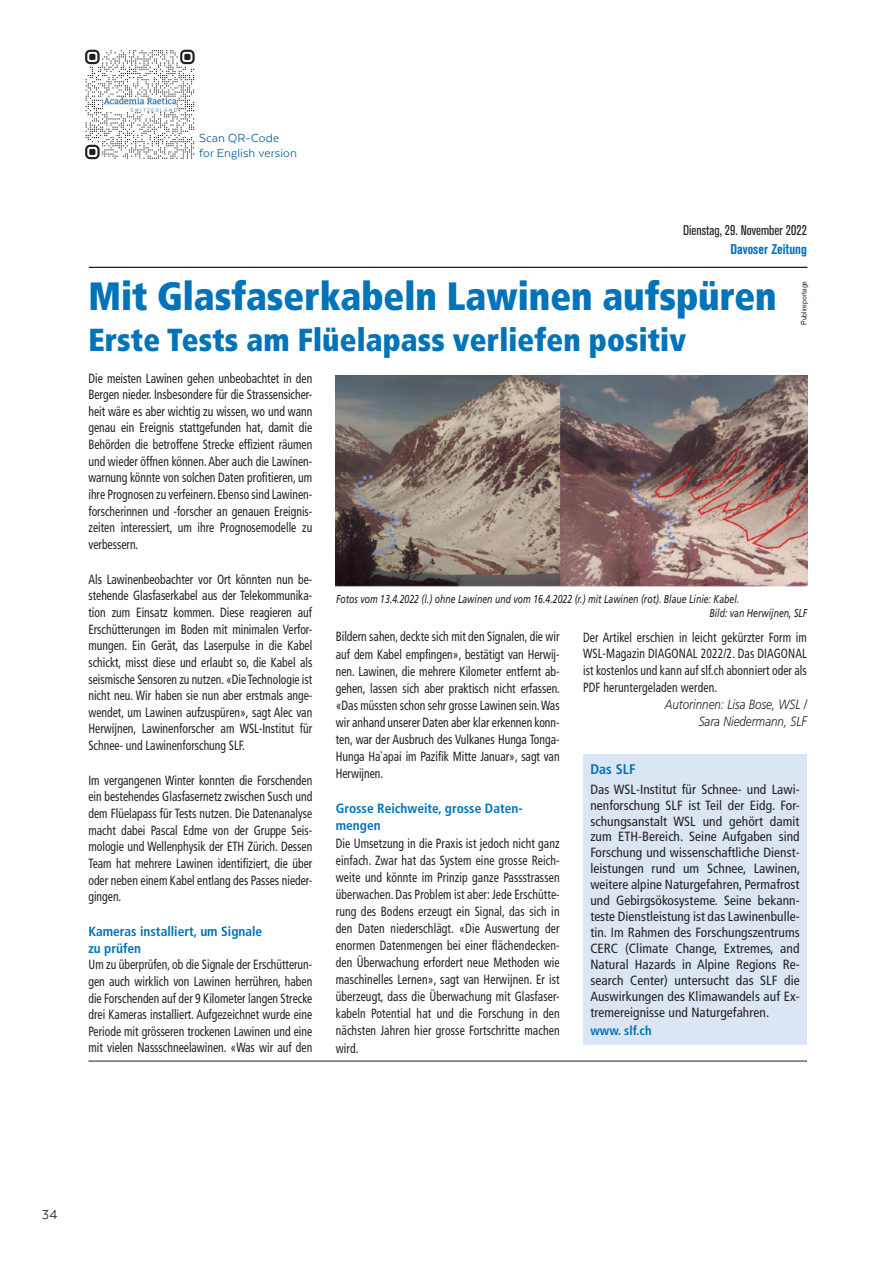
<style>
.page{position:relative;width:893px;height:1263px;background:#fff}
.page>*{position:absolute;margin:0;border:0;box-sizing:border-box;transform-origin:0 0}
.t1{font:900 condensed 39.45px "Frutiger LT Std";color:#0073b9;scale:.95 1}
.t2{font:900 condensed 31.8px "Frutiger LT Std";letter-spacing:.005em;color:#0073b9;scale:.95 1}
.t3{font:15px "Texta";color:#231f20}
.t4{font:condensed 13.95px "Akzidenz Grotesk Pro";color:#231f20}
.t5{font:700 condensed 13.95px "Akzidenz Grotesk Pro";color:#0072bc}
.t6{font:700 condensed 13.95px "Frutiger LT Std";letter-spacing:.005em;color:#0072bc}
.t7{font:13.5px/15px "Texta";letter-spacing:.005em;color:#005c98}
.t8{font:condensed 13.35px/16.6px "Frutiger LT Std";color:#231f20;text-align:justify;scale:.87 1}
.t9{font:condensed 13.35px/15.9px "Frutiger LT Std";color:#231f20;text-align:justify}
.t10{font:700 condensed 13.35px/16.6px "Frutiger LT Std";color:#0072bc}
.t11{font:italic 300 13.35px/16.8px "Frutiger LT Std";color:#231f20;text-align:right;scale:.87 1}
.t12{font:700 condensed 12.75px "Frutiger LT Std";letter-spacing:.005em;color:#0072bc}
.t13{font:italic 11.4px/14px "Frutiger LT Std";color:#231f20;scale:.76 1}
.t14{font:7.65px "Akzidenz Grotesk Pro";color:#231f20;scale:.91 1}
.s1{font-size:13.95px}
</style>
<div class="page">
<hr style="left:89px;top:267px;width:718px;height:1px;background:#231f20">
<hr style="left:88px;top:1061px;width:719px;height:1px;background:#231f20">
<div style="left:583px;top:755px;width:224px;height:290px;background:#dbe6f4"></div>
<img style="left:336px;top:376px;width:471px;height:210px">
<svg style="left:85px;top:50px;width:110px;height:109px"></svg>
<img style="left:104px;top:97px;width:72px;height:15px">
<p class="t7" style="left:199px;top:131px;width:99px">Scan QR-Code for English version</p>
<p class="t4" style="left:683px;top:221px;width:125px">Dienstag, 29. November 2022</p>
<p class="t5" style="left:730px;top:240px;width:78px">Davoser Zeitung</p>
<h1 class="t1" style="left:88px;top:273px;width:726px">Mit Glasfaserkabeln Lawinen aufspüren</h1>
<h2 class="t2" style="left:88px;top:321px;width:631px">Erste Tests am Flüelapass verliefen positiv</h2>
<p class="t14" style="left:799px;top:324px;width:49px;rotate:-90deg">Publireportage</p>
<p class="t8" style="left:88px;top:370px;width:259px">Die meisten Lawinen gehen unbeobachtet in den Bergen nieder. Insbesondere für die Strassensicher&shy;heit wäre es aber wichtig zu wissen, wo und wann genau ein Ereignis stattgefunden hat, damit die Behörden die betroffene Strecke effizient räumen und wieder öffnen können. Aber auch die Lawinen&shy;warnung könnte von solchen Daten profitieren, um ihre Prognosen zu verfeinern. Ebenso sind Lawinen&shy;forscherinnen und -forscher an genauen Ereignis&shy;zeiten interessiert, um ihre Prognosemodelle zu verbessern.</p>
<p class="t8" style="left:88px;top:571px;width:259px">Als Lawinenbeobachter vor Ort könnten nun be&shy;stehende Glasfaserkabel aus der Telekommunika&shy;tion zum Einsatz kommen. Diese reagieren auf Erschütterungen im Boden mit minimalen Verfor&shy;mungen. Ein Gerät, das Laserpulse in die Kabel schickt, misst diese und erlaubt so, die Kabel als seismische Sensoren zu nutzen. «Die Technologie ist nicht neu. Wir haben sie nun aber erstmals ange&shy;wendet, um Lawinen aufzuspüren», sagt Alec van Herwijnen, Lawinenforscher am WSL-Institut für Schnee- und Lawinenforschung SLF.</p>
<p class="t8" style="left:88px;top:772px;width:259px">Im vergangenen Winter konnten die Forschenden ein bestehendes Glasfasernetz zwischen Susch und dem Flüelapass für Tests nutzen. Die Datenanalyse macht dabei Pascal Edme von der Gruppe Seis&shy;mologie und Wellenphysik der ETH Zürich. Dessen Team hat mehrere Lawinen identifiziert, die über oder neben einem Kabel entlang des Passes nieder&shy;gingen.</p>
<p class="t10" style="left:88px;top:923px;width:175px">Kameras installiert, um Signale zu prüfen</p>
<p class="t8" style="left:88px;top:956px;width:259px">Um zu überprüfen, ob die Signale der Erschütterun&shy;gen auch wirklich von Lawinen herrühren, haben die Forschenden auf der 9 Kilometer langen Strecke drei Kameras installiert. Aufgezeichnet wurde eine Periode mit grösseren trockenen Lawinen und eine mit vielen Nassschneelawinen. «Was wir auf den</p>
<p class="t13" style="left:709px;top:592px;width:130px;text-indent:-373px">Fotos vom 13.4.2022 (l.) ohne Lawinen und vom 16.4.2022 (r.) mit Lawinen (rot). Blaue Linie: Kabel.<br>Bild: van Herwijnen, SLF</p>
<p class="t8" style="left:336px;top:628px;width:259px;line-height:17.1px">Bildern sahen, deckte sich mit den Signalen, die wir auf dem Kabel empfingen», bestätigt van Herwij&shy;nen. Lawinen, die mehrere Kilometer entfernt ab&shy;gehen, lassen sich aber praktisch nicht erfassen. «Das müssten schon sehr grosse Lawinen sein. Was wir anhand unserer Daten aber klar erkennen konn&shy;ten, war der Ausbruch des Vulkanes Hunga Tonga-Hunga Ha`apai im Pazifik Mitte Januar», sagt van Herwijnen.</p>
<p class="t10" style="left:336px;top:800px;width:188px;line-height:17.1px">Grosse Reichweite, grosse Daten&shy;mengen</p>
<p class="t8" style="left:336px;top:834px;width:259px;line-height:17.1px">Die Umsetzung in die Praxis ist jedoch nicht ganz einfach. Zwar hat das System eine grosse Reich&shy;weite und könnte im Prinzip ganze Passstrassen überwachen. Das Problem ist aber: Jede Erschütte&shy;rung des Bodens erzeugt ein Signal, das sich in den Daten niederschlägt. «Die Auswertung der enormen Datenmengen bei einer flächendecken&shy;den Überwachung erfordert neue Methoden wie maschinelles Lernen», sagt van Herwijnen. Er ist überzeugt, dass die Überwachung mit Glasfaser&shy;kabeln Potential hat und die Forschung in den nächsten Jahren hier grosse Fortschritte machen wird.</p>
<p class="t8" style="left:583px;top:629px;width:259px">Der Artikel erschien in leicht gekürzter Form im WSL-Magazin DIAGONAL 2022/2. Das DIAGONAL ist kostenlos und kann auf slf.ch abonniert oder als PDF heruntergeladen werden.</p>
<p class="t11" style="left:665px;top:696px;width:165px">Autorinnen: Lisa Bose, WSL /<br>Sara Niedermann, SL<span class="s1">F</span></p>
<p class="t6" style="left:590px;top:761px;width:47px">Das SLF</p>
<p class="t9" style="left:590px;top:781px;width:212px">Das WSL-Institut für Schnee- und Lawi&shy;nenforschung SLF ist Teil der Eidg. For&shy;schungsanstalt WSL und gehört damit zum ETH-Bereich. Seine Aufgaben sind Forschung und wissenschaftliche Dienst&shy;leistungen rund um Schnee, Lawinen, weitere alpine Naturgefahren, Permafrost und Gebirgsökosysteme. Seine bekann&shy;teste Dienstleistung ist das Lawinenbulle&shy;tin. Im Rahmen des Forschungszentrums CERC (Climate Change, Extremes, and Natural Hazards in Alpine Regions Re&shy;search Center) untersucht das SLF die Auswirkungen des Klimawandels auf Ex&shy;tremereignisse und Naturgefahren.</p>
<p class="t12" style="left:590px;top:1023px;width:63px">www. slf.ch</p>
<p class="t3" style="left:42px;top:1206px;width:17px">34</p>
</div>
